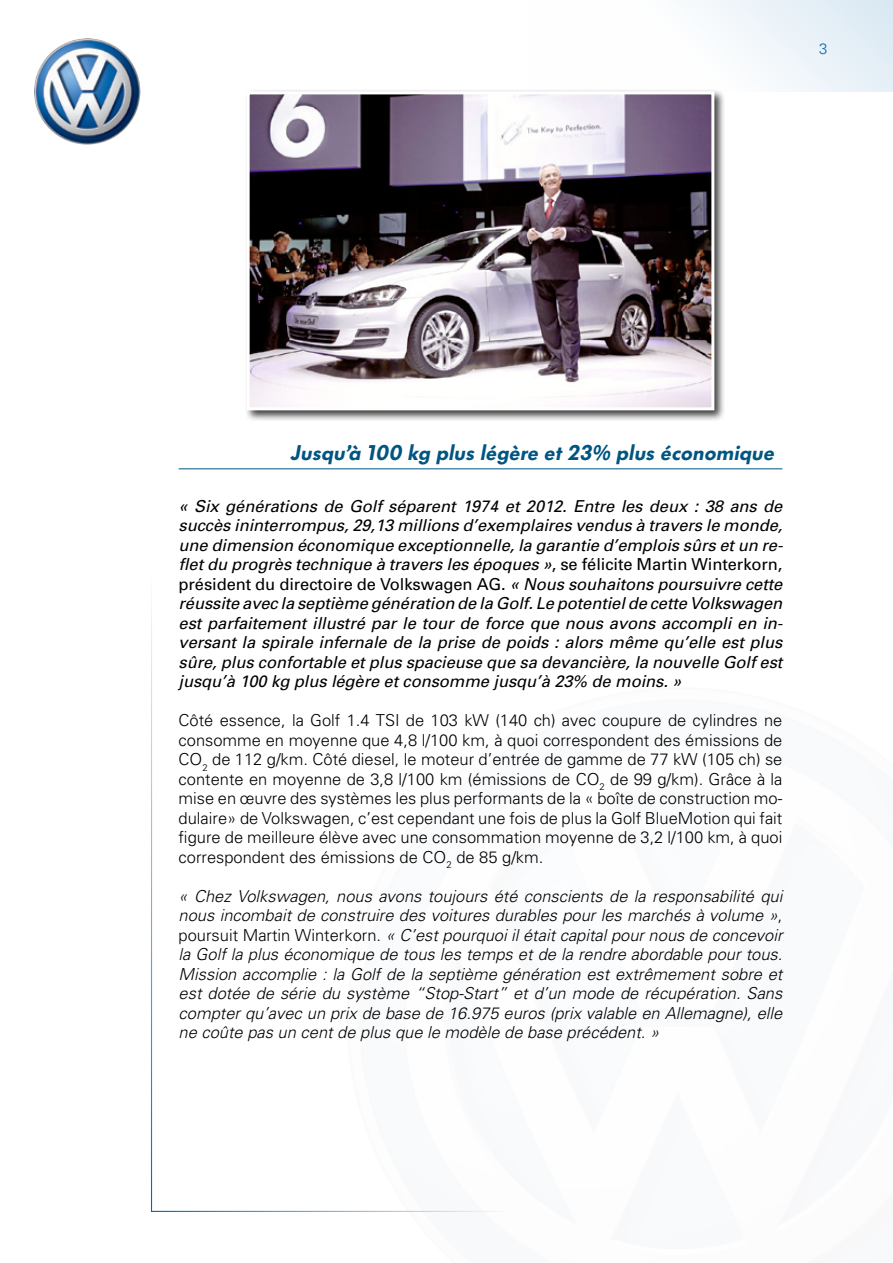
<style>
.page{position:relative;width:893px;height:1263px;background:#fff}
.page>*{position:absolute;margin:0;border:0;box-sizing:border-box;transform-origin:0 0}
.t1{font:italic 900 21px "VW Headline";color:#005581}
.t2{font:italic 16.5px/19.5px "Univers";letter-spacing:-.005em;color:#000;text-align:justify}
.t3{font:italic 300 16.5px/19.5px "Univers";color:#000;text-align:justify}
.t4{font:300 16.5px/19.5px "Univers";color:#000;text-align:justify}
.t5{font:300 15px "Univers";color:#0067b1}
.s1{font-style:normal}
</style>
<div class="page">
<img style="left:34px;top:38px;width:106px;height:107px;border-radius:53px">
<div style="left:529px;top:0;width:364px;height:91px;background:linear-gradient(to right,#fff,#e4eff6)"></div>
<hr style="left:179px;top:469px;width:603px;height:1px;background:#005581">
<div style="left:244px;top:89px;width:482px;height:333px;background:#000;opacity:.75"></div>
<img style="left:251px;top:95px;width:459px;height:311px">
<div style="left:247px;top:91px;width:467px;height:319px;border:3px solid #fff"></div>
<p class="t5" style="left:819px;top:40px;width:10px">3</p>
<p class="t1" style="left:290px;top:440px;width:490px">Jusqu’à 100 kg plus légère et 23% plus économique</p>
<p class="t2" style="left:179px;top:496px;width:606px">« Six générations de Golf séparent 1974 et 2012. Entre les deux : 38 ans de succès ininterrompus, 29,13 millions d’exemplaires vendus à travers le monde, une dimension économique exceptionnelle, la garantie d’emplois sûrs et un re&shy;flet du progrès technique à travers les époques »<span class="s1">, se félicite Martin Winterkorn, président du directoire de Volkswagen AG.</span> « Nous souhaitons poursuivre cette réussite avec la septième génération de la Golf. Le potentiel de cette Volkswagen est parfaitement illustré par le tour de force que nous avons accompli en in&shy;versant la spirale infernale de la prise de poids : alors même qu’elle est plus sûre, plus confortable et plus spacieuse que sa devancière, la nouvelle Golf est jusqu’à 100 kg plus légère et consomme jusqu’à 23% de moins. »</p>
<p class="t4" style="left:179px;top:710px;width:605px">Côté essence, la Golf 1.4 TSI de 103 kW (140 ch) avec coupure de cylindres ne consomme en moyenne que 4,8 l/100 km, à quoi correspondent des émissions de CO<sub>2</sub> de 112 g/km. Côté diesel, le moteur d’entrée de gamme de 77 kW (105 ch) se contente en moyenne de 3,8 l/100 km (émissions de CO<sub>2</sub> de 99 g/km). Grâce à la mise en œuvre des systèmes les plus performants de la « boîte de construction mo&shy;dulaire» de Volkswagen, c’est cependant une fois de plus la Golf BlueMotion qui fait figure de meilleure élève avec une consommation moyenne de 3,2 l/100 km, à quoi correspondent des émissions de CO<sub>2</sub> de 85 g/km.</p>
<p class="t3" style="left:179px;top:886px;width:605px">« Chez Volkswagen, nous avons toujours été conscients de la responsabilité qui nous incombait de construire des voitures durables pour les marchés à volume »<span class="s1">, poursuit Martin Winterkorn.</span> « C’est pourquoi il était capital pour nous de concevoir la Golf la plus économique de tous les temps et de la rendre abordable pour tous.<br>Mission accomplie : la Golf de la septième génération est extrêmement sobre et est dotée de série du système “Stop-Start” et d’un mode de récupération. Sans compter qu’avec un prix de base de 16.975 euros (prix valable en Allemagne), elle ne coûte pas un cent de plus que le modèle de base précédent. »</p>
</div>
